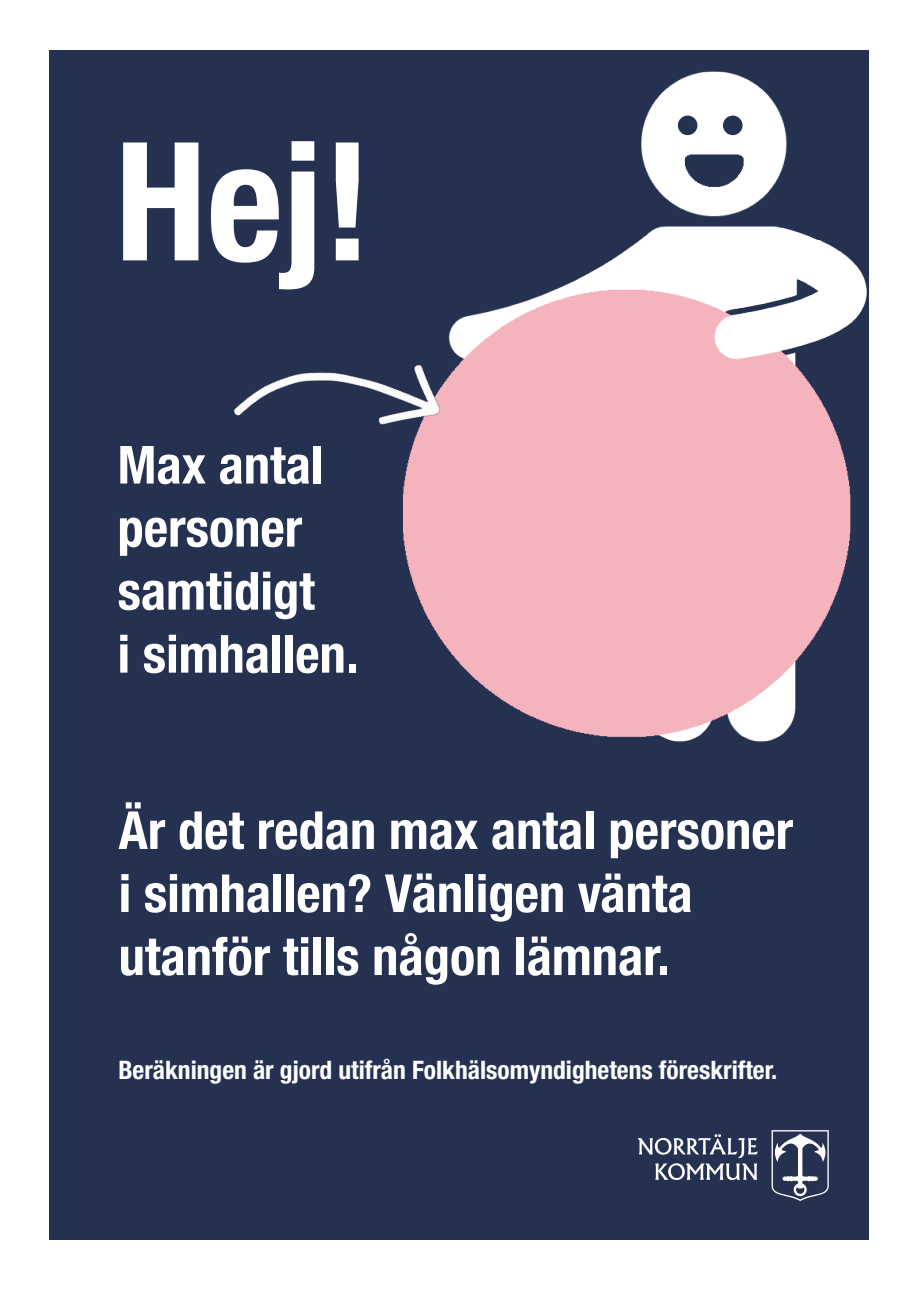
<style>
.page{position:relative;width:919px;height:1289px;background:#fff}
.page>*{position:absolute;margin:0;border:0;box-sizing:border-box;transform-origin:0 0}
.t1{font:700 condensed 165px "Helvetica Neue LT Std";color:#fff}
.t2{font:700 condensed 52.5px/63px "Helvetica Neue LT Std";color:#fff}
.t3{font:700 condensed 25.5px "Helvetica Neue LT Std";color:#fff}
</style>
<div class="page">
<div style="left:50px;top:50px;width:818px;height:1188px;background:#253151"></div>
<svg style="left:637px;top:1134px;width:120px;height:23px"></svg>
<svg style="left:655px;top:1163px;width:102px;height:16px"></svg>
<svg style="left:771px;top:1130px;width:57px;height:70px"></svg>
<img style="left:426px;top:50px;width:443px;height:754px">
<img style="left:233px;top:196px;width:316px;height:419px">
<div style="left:677px;top:116px;width:20px;height:19px;background:#253151;border-radius:50%"></div>
<div style="left:723px;top:116px;width:19px;height:19px;background:#253151;border-radius:50%"></div>
<p class="t1" style="left:115px;top:103px;width:258px">Hej!</p>
<p class="t2" style="left:117px;top:432px;width:207px">Max antal</p>
<p class="t2" style="left:117px;top:495px;width:186px">personer</p>
<p class="t2" style="left:117px;top:558px;width:199px">samtidigt</p>
<p class="t2" style="left:117px;top:621px;width:242px">i simhallen.</p>
<p class="t2" style="left:119px;top:798px;width:676px">Är det redan max antal personer i simhallen? Vänligen vänta utanför tills någon lämnar.</p>
<p class="t3" style="left:118px;top:1054px;width:660px">Beräkningen är gjord utifrån Folkhälsomyndighetens föreskrifter.</p>
</div>
